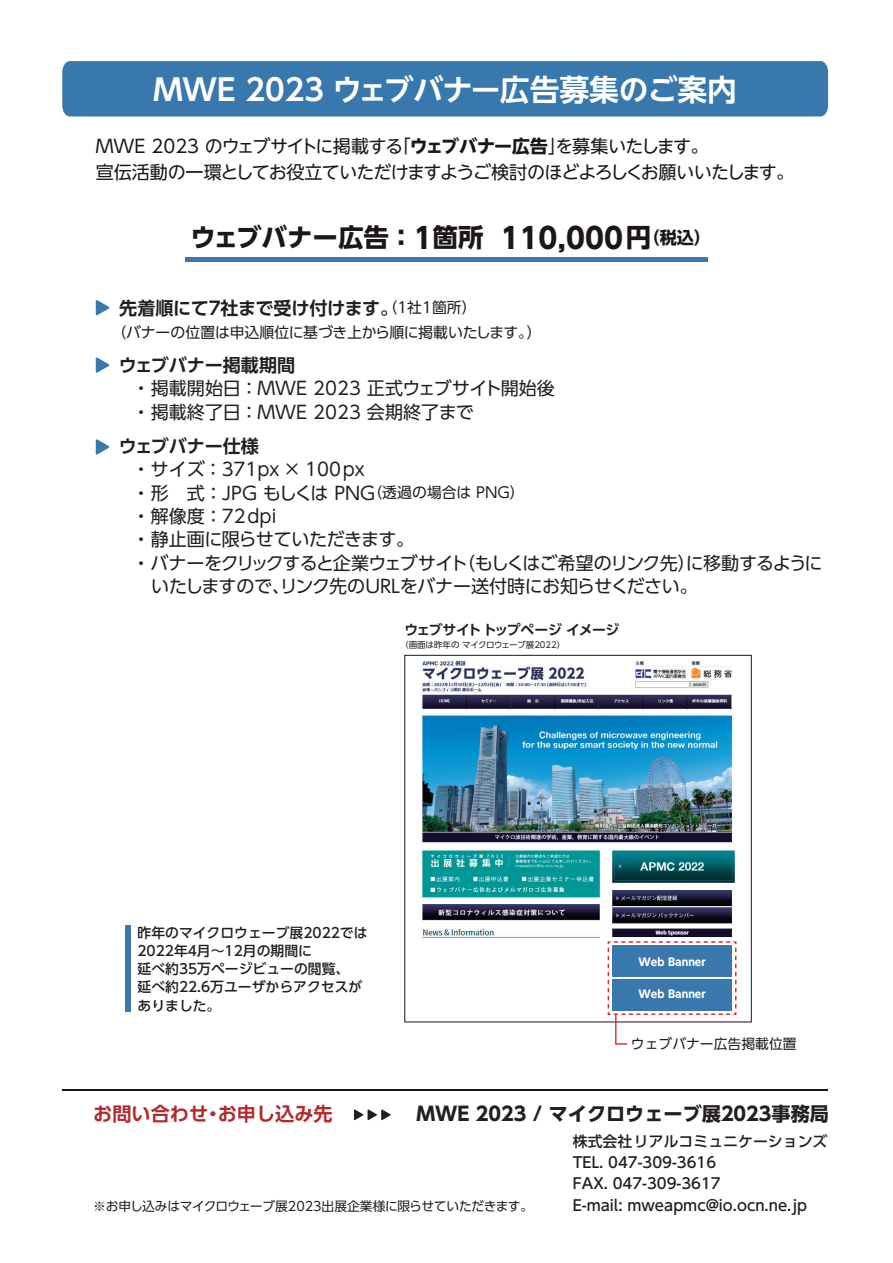
<style>
.page{position:relative;width:893px;height:1263px;background:#fff}
.page>*{position:absolute;margin:0;border:0;box-sizing:border-box;transform-origin:0 0}
.t1{font:700 29.7px "UD Shin Go NT Pro De";color:#fff}
.t2{font:700 25.5px "UD Shin Go Pro";color:#1c1618}
.t3{font:700 19.2px "UD Shin Go Pro";color:#231f20}
.t4{font:700 19.2px "UD Shin Go Pro De";color:#b02a2e}
.t5{font:18px/23.4px "UD Shin Go Pro";letter-spacing:-.015em;color:#231f20}
.t6{font:18px/25.5px "UD Shin Go NT Pro";letter-spacing:-.045em;color:#1c1618}
.t7{font:18px "UD Shin Go Pro";letter-spacing:-.065em;color:#231f20}
.t8{font:700 18px "UD Shin Go Pro De";letter-spacing:-.005em;color:#231f20}
.t9{font:500 14.85px/21.3px "UD Shin Go Pro";color:#231f20}
.t10{font:14.85px "UD Shin Go Pro";letter-spacing:-.015em;color:#231f20}
.t11{font:500 13.8px/18.1px "UD Shin Go Pro";color:#231f20}
.t12{font:700 13.8px "UD Shin Go Pro De";letter-spacing:-.045em;color:#231f20}
.t13{font:13.8px "UD Shin Go Pro";color:#231f20}
.t14{font:12.75px "UD Shin Go Pro";letter-spacing:-.025em;color:#231f20}
.t15{font:700 10.65px "UD Shin Go Pro";color:#fff}
.t16{font:8.55px "UD Shin Go Pro";letter-spacing:-.015em;color:#231f20}
.s1{font-weight:700}
.s2{font-size:28.65px}
.s3{font-size:16.95px}
.s4{font-family:"UD Shin Go Pro";font-weight:400;font-size:14.85px}
.s5{font-size:14.85px}
</style>
<div class="page">
<div style="left:62px;top:61px;width:766px;height:55px;background:#3978ac"></div>
<svg style="left:354px;top:1109px;width:37px;height:11px"></svg>
<hr style="left:62px;top:1090px;width:766px;height:1px;background:#1c1618">
<svg style="left:96px;top:300px;width:13px;height:16px"></svg>
<svg style="left:96px;top:357px;width:13px;height:16px"></svg>
<svg style="left:96px;top:439px;width:13px;height:16px"></svg>
<div style="left:125px;top:925px;width:6px;height:87px;background:#3978ac"></div>
<img style="left:421px;top:659px;width:314px;height:279px">
<div style="left:185px;top:257px;width:523px;height:5px;background:#3978ac"></div>
<svg style="left:607px;top:941px;width:130px;height:104px"></svg>
<div style="left:612px;top:946px;width:119px;height:31px;background:#3978ac"></div>
<div style="left:612px;top:979px;width:119px;height:32px;background:#3978ac"></div>
<h1 class="t1" style="left:153px;top:65px;width:585px">MWE 2023 ウェブバナー広告募集のご案内</h1>
<p class="t6" style="left:96px;top:133px;width:700px">MWE 2023 のウェブサイトに掲載する「<span class="s1">ウェブバナー広告</span>」を募集いたします。<br>宣伝活動の一環としてお役立ていただけますようご検討のほどよろしくお願いいたします。</p>
<h2 class="t2" style="left:190px;top:217px;width:522px">ウェブバナー広告 ： <span class="s2">1</span>箇所 <span class="s2">110,000</span>円<span class="s3">（税込）</span></h2>
<p class="t8" style="left:119px;top:293px;width:359px">先着順にて7社まで受け付けます。<span class="s4">（1社1箇所）</span></p>
<p class="t10" style="left:111px;top:320px;width:432px">（バナーの位置は申込順位に基づき上から順に掲載いたします。）</p>
<p class="t8" style="left:119px;top:351px;width:178px">ウェブバナー掲載期間</p>
<p class="t5" style="left:119px;top:376px;width:437px">　・ 掲載開始日 ：MWE 2023 正式ウェブサイト開始後　・ 掲載終了日 ：MWE 2023 会期終了まで</p>
<p class="t8" style="left:119px;top:431px;width:142px">ウェブバナー仕様</p>
<p class="t5" style="left:119px;top:457px;width:247px">　・ サイズ ：371px × 100px</p>
<p class="t5" style="left:119px;top:480px;width:407px">　・ 形　式 ：JPG もしくは PNG<span class="s5">（透過の場合は PNG）</span></p>
<p class="t5" style="left:119px;top:504px;width:158px">　・ 解像度 ：72dpi</p>
<p class="t5" style="left:119px;top:527px;width:296px">　・ 静止画に限らせていただきます。</p>
<p class="t7" style="left:119px;top:548px;width:704px">　・ バナーをクリックすると企業ウェブサイト（もしくはご希望のリンク先）に移動するように</p>
<p class="t5" style="left:151px;top:574px;width:548px">いたしますので、リンク先のURLをバナー送付時にお知らせください。</p>
<p class="t12" style="left:404px;top:619px;width:216px">ウェブサイト トップページ イメージ</p>
<p class="t16" style="left:400px;top:638px;width:167px">（画面は昨年の マイクロウェーブ展2022）</p>
<p class="t11" style="left:137px;top:924px;width:231px">昨年のマイクロウェーブ展2022では<br>2022年4月～12月の期間に<br>延べ約35万ページビューの閲覧、<br>延べ約22.6万ユーザからアクセスがありました。</p>
<p class="t15" style="left:638px;top:953px;width:69px">Web Banner</p>
<p class="t15" style="left:638px;top:986px;width:69px">Web Banner</p>
<p class="t13" style="left:631px;top:1033px;width:167px">ウェブバナー広告掲載位置</p>
<p class="t3" style="left:416px;top:1098px;width:414px">MWE 2023 / マイクロウェーブ展2023事務局</p>
<p class="t9" style="left:573px;top:1130px;width:256px">株式会社リアルコミュニケーションズ<br>TEL. 047-309-3616<br>FAX. 047-309-3617<br>E-mail: mweapmc@io.ocn.ne.jp</p>
<p class="t4" style="left:93px;top:1099px;width:241px">お問い合わせ・お申し込み先</p>
<p class="t14" style="left:93px;top:1196px;width:441px">※お申し込みはマイクロウェーブ展2023出展企業様に限らせていただきます。</p>
</div>
